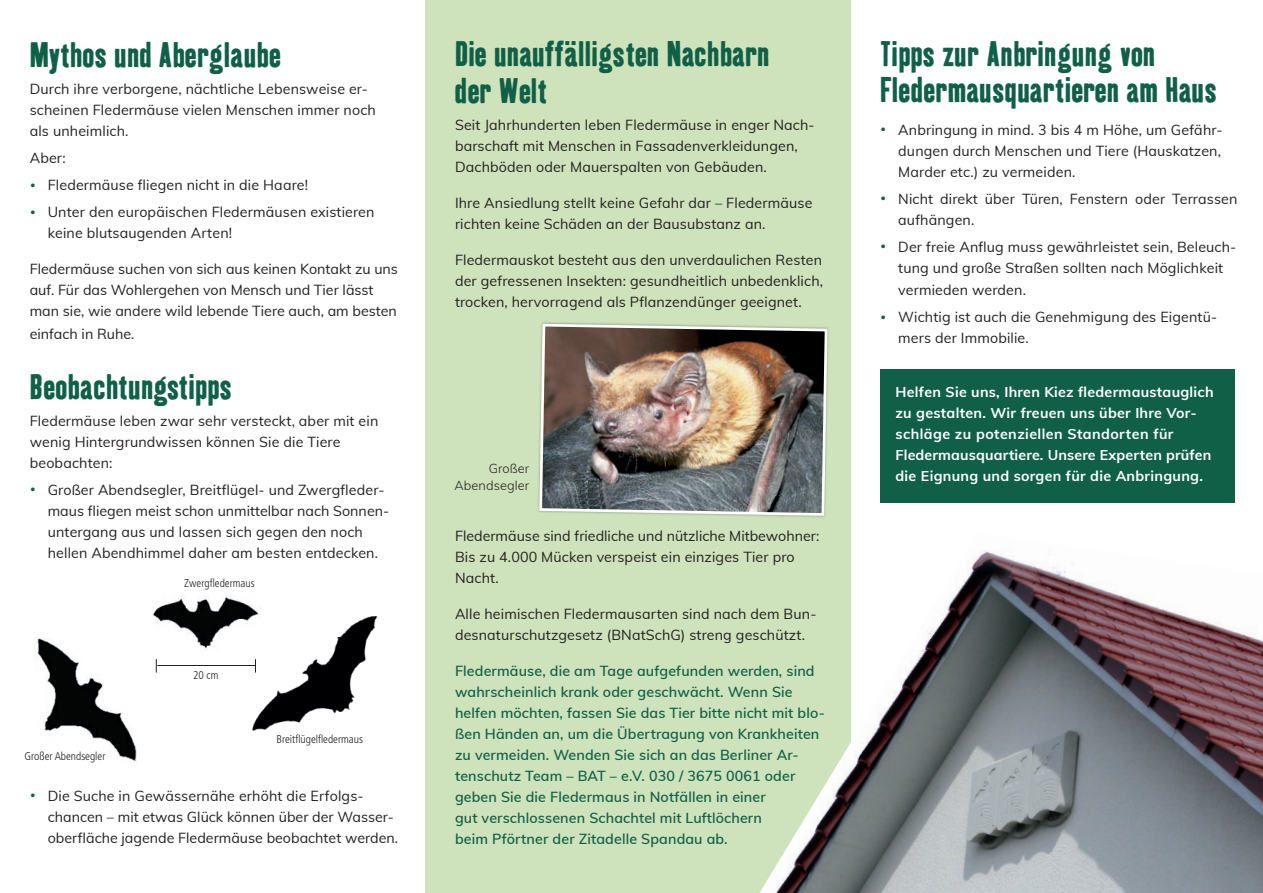
<style>
.page{position:relative;width:1263px;height:893px;background:#fff}
.page>*{position:absolute;margin:0;border:0;box-sizing:border-box;transform-origin:0 0}
.t1{font:34.5px/37.5px "Kipp No 1";letter-spacing:.01em;color:#106048}
.t2{font:14.25px/21px "Muli";letter-spacing:.01em;color:#231f20}
.t3{font:600 14.25px/21px "Muli";letter-spacing:.01em;color:#106048}
.t4{font:700 14.25px/21px "Muli";letter-spacing:.02em;color:#fff}
.t5{font:300 12.75px/16.5px "Muli";letter-spacing:.01em;color:#231f20;text-align:right}
.t6{font:300 condensed 11.25px "Frutiger";color:#231f20}
.s1{font-family:"Frutiger";font-weight:900;font-stretch:condensed;font-size:24px;color:#106048}
</style>
<div class="page">
<div style="left:425px;top:0;width:425px;height:893px;background:#cee2bb"></div>
<div style="left:881px;top:369px;width:354px;height:133px;background:#106048"></div>
<img style="left:759px;top:533px;width:504px;height:360px">
<img style="left:37px;top:638px;width:99px;height:123px">
<img style="left:252px;top:616px;width:126px;height:115px">
<img style="left:152px;top:596px;width:110px;height:55px">
<hr style="left:157px;top:665px;width:98px;height:1px;background:#231f20">
<svg style="left:156px;top:659px;width:1px;height:14px"></svg>
<svg style="left:255px;top:659px;width:1px;height:14px"></svg>
<img style="left:538px;top:322px;width:291px;height:195px">
<h1 class="t1" style="left:30px;top:35px;width:252px">Mythos und Aberglaube</h1>
<p class="t2" style="left:30px;top:78px;width:348px">Durch ihre verborgene, nächtliche Lebensweise er&shy;scheinen Fledermäuse vielen Menschen immer noch als unheimlich.</p>
<p class="t2" style="left:30px;top:144px;width:346px;line-height:27px">Aber:<br><span class="s1">·</span> Fledermäuse fliegen nicht in die Haare!<br><span class="s1">·</span> Unter den europäischen Fledermäusen existieren</p>
<p class="t2" style="left:48px;top:222px;width:186px">keine blutsaugenden Arten!</p>
<p class="t2" style="left:30px;top:258px;width:370px">Fledermäuse suchen von sich aus keinen Kontakt zu uns auf. Für das Wohlergehen von Mensch und Tier lässt man sie, wie andere wild lebende Tiere auch, am besten</p>
<p class="t2" style="left:30px;top:322px;width:106px">einfach in Ruhe.</p>
<h1 class="t1" style="left:30px;top:367px;width:204px">Beobachtungstipps</h1>
<p class="t2" style="left:30px;top:409px;width:350px">Fledermäuse leben zwar sehr versteckt, aber mit ein wenig Hintergrundwissen können Sie die Tiere beobachten:</p>
<p class="t2" style="left:48px;top:478px;width:343px;text-indent:-18px"><span class="s1">·</span> Großer Abendsegler, Breitflügel- und Zwergfleder&shy;maus fliegen meist schon unmittelbar nach Sonnen&shy;untergang aus und lassen sich gegen den noch hellen Abendhimmel daher am besten entdecken.</p>
<p class="t6" style="left:184px;top:576px;width:72px">Zwergfledermaus</p>
<p class="t6" style="left:24px;top:750px;width:83px">Großer Abendsegler</p>
<p class="t6" style="left:193px;top:669px;width:27px">20 cm</p>
<p class="t6" style="left:276px;top:732px;width:88px">Breitflügelfledermaus</p>
<p class="t2" style="left:48px;top:784px;width:352px;text-indent:-18px"><span class="s1">·</span> Die Suche in Gewässernähe erhöht die Erfolgs&shy;chancen – mit etwas Glück können über der Wasser&shy;oberfläche jagende Fledermäuse beobachtet werden.</p>
<h1 class="t1" style="left:455px;top:34px;width:316px">Die unauffälligsten Nachbarn der Welt</h1>
<p class="t2" style="left:455px;top:114px;width:361px">Seit Jahrhunderten leben Fledermäuse in enger Nach&shy;barschaft mit Menschen in Fassadenverkleidungen,<br>Dachböden oder Mauerspalten von Gebäuden.</p>
<p class="t2" style="left:455px;top:192px;width:359px">Ihre Ansiedlung stellt keine Gefahr dar – Fledermäuse richten keine Schäden an der Bausubstanz an.</p>
<p class="t2" style="left:455px;top:249px;width:370px;text-align:justify">Fledermauskot besteht aus den unverdaulichen Resten der gefressenen Insekten: gesundheitlich unbedenklich, trocken, hervorragend als Pflanzendünger geeignet.</p>
<p class="t5" style="left:454px;top:460px;width:76px">Großer<br>Abendsegler</p>
<p class="t2" style="left:455px;top:525px;width:366px">Fledermäuse sind friedliche und nützliche Mitbewohner:<br>Bis zu 4.000 Mücken verspeist ein einziges Tier pro<br>Nacht.</p>
<p class="t2" style="left:455px;top:603px;width:363px">Alle heimischen Fledermausarten sind nach dem Bun&shy;desnaturschutzgesetz (BNatSchG) streng geschützt.</p>
<p class="t3" style="left:455px;top:659px;width:371px">Fledermäuse, die am Tage aufgefunden werden, sind wahrscheinlich krank oder geschwächt. Wenn Sie helfen möchten, fassen Sie das Tier bitte nicht mit blo&shy;ßen Händen an, um die Übertragung von Krankheiten zu vermeiden. Wenden Sie sich an das Berliner Ar&shy;tenschutz Team – BAT – e.V. 030 / 3675 0061 oder geben Sie die Fledermaus in Notfällen in einer<br>gut verschlossenen Schachtel mit Luftlöchern<br>beim Pförtner der Zitadelle Spandau ab.</p>
<h1 class="t1" style="left:880px;top:34px;width:338px;line-height:36px">Tipps zur Anbringung von<br>Fledermausquartieren am Haus</h1>
<p class="t2" style="left:898px;top:118px;width:326px;text-align:justify;text-indent:-18px"><span class="s1">·</span> Anbringung in mind. 3 bis 4 m Höhe, um Gefähr&shy;dungen durch Menschen und Tiere (Hauskatzen, Marder etc.) zu vermeiden.</p>
<p class="t2" style="left:898px;top:187px;width:341px;text-indent:-18px"><span class="s1">·</span> Nicht direkt über Türen, Fenstern oder Terrassen aufhängen.</p>
<p class="t2" style="left:880px;top:235px;width:358px;text-align:center"><span class="s1">·</span> Der freie Anflug muss gewährleistet sein, Beleuch&shy;tung und große Straßen sollten nach Möglichkeit</p>
<p class="t2" style="left:880px;top:276px;width:338px;line-height:27px;text-indent:18px">vermieden werden.<br><span class="s1">·</span> Wichtig ist auch die Genehmigung des Eigentü-</p>
<p class="t2" style="left:898px;top:327px;width:132px">mers der Immobilie.</p>
<p class="t4" style="left:895px;top:381px;width:320px">Helfen Sie uns, Ihren Kiez fledermaustauglich zu gestalten. Wir freuen uns über Ihre Vor&shy;schläge zu potenziellen Standorten für Fledermausquartiere. Unsere Experten prüfen die Eignung und sorgen für die Anbringung.</p>
</div>
